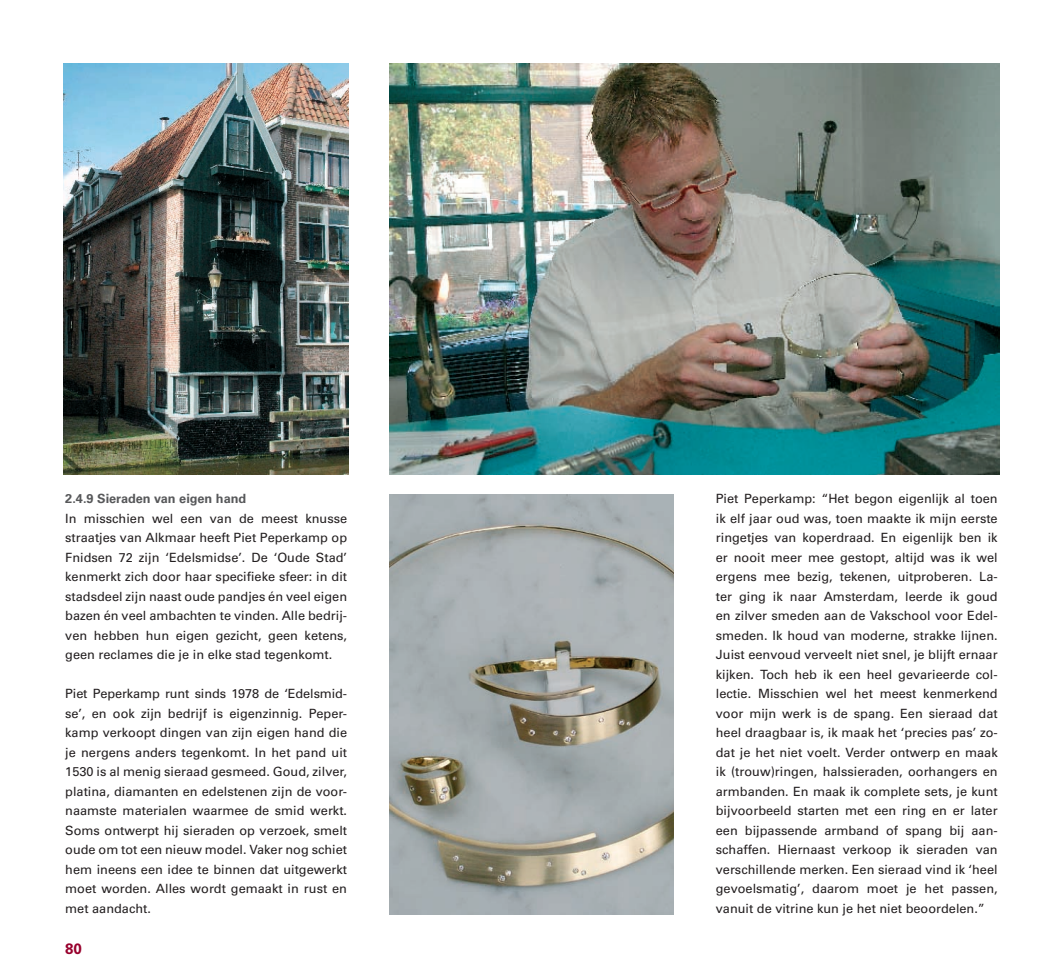
<style>
.page{position:relative;width:1063px;height:978px;background:#fff}
.page>*{position:absolute;margin:0;border:0;box-sizing:border-box;transform-origin:0 0}
.t1{font:700 15px "Univers";color:#98012d}
.t2{font:12.75px/19.5px "Univers";color:#231f20;text-align:justify}
.t3{font:700 12.75px "Univers";color:#57585a}
</style>
<div class="page">
<img style="left:389px;top:64px;width:610px;height:410px">
<img style="left:389px;top:494px;width:285px;height:420px">
<img style="left:64px;top:64px;width:285px;height:410px">
<p class="t3" style="left:65px;top:491px;width:183px">2.4.9 Sieraden van eigen hand</p>
<p class="t2" style="left:65px;top:508px;width:283px">In misschien wel een van de meest knusse straatjes van Alkmaar heeft Piet Peperkamp op Fnidsen 72 zijn ‘Edelsmidse’. De ‘Oude Stad’ kenmerkt zich door haar specifieke sfeer: in dit stadsdeel zijn naast oude pandjes én veel eigen bazen én veel ambachten te vinden. Alle bedrij&shy;ven hebben hun eigen gezicht, geen ketens, geen reclames die je in elke stad tegenkomt.</p>
<p class="t2" style="left:65px;top:684px;width:283px">Piet Peperkamp runt sinds 1978 de ‘Edelsmid&shy;se’, en ook zijn bedrijf is eigenzinnig. Peper&shy;kamp verkoopt dingen van zijn eigen hand die je nergens anders tegenkomt. In het pand uit 1530 is al menig sieraad gesmeed. Goud, zilver, platina, diamanten en edelstenen zijn de voor&shy;naamste materialen waarmee de smid werkt.<br>Soms ontwerpt hij sieraden op verzoek, smelt oude om tot een nieuw model. Vaker nog schiet hem ineens een idee te binnen dat uitgewerkt moet worden. Alles wordt gemaakt in rust en met aandacht.</p>
<p class="t1" style="left:65px;top:940px;width:18px">80</p>
<p class="t2" style="left:716px;top:489px;width:283px">Piet Peperkamp: “Het begon eigenlijk al toen ik elf jaar oud was, toen maakte ik mijn eerste ringetjes van koperdraad. En eigenlijk ben ik er nooit meer mee gestopt, altijd was ik wel ergens mee bezig, tekenen, uitproberen. La&shy;ter ging ik naar Amsterdam, leerde ik goud en zilver smeden aan de Vakschool voor Edel&shy;smeden. Ik houd van moderne, strakke lijnen.<br>Juist eenvoud verveelt niet snel, je blijft ernaar kijken. Toch heb ik een heel gevarieerde col&shy;lectie. Misschien wel het meest kenmerkend voor mijn werk is de spang. Een sieraad dat heel draagbaar is, ik maak het ‘precies pas’ zo&shy;dat je het niet voelt. Verder ontwerp en maak ik (trouw)ringen, halssieraden, oorhangers en armbanden. En maak ik complete sets, je kunt bijvoorbeeld starten met een ring en er later een bijpassende armband of spang bij aan&shy;schaffen. Hiernaast verkoop ik sieraden van verschillende merken. Een sieraad vind ik ‘heel gevoelsmatig’, daarom moet je het passen, vanuit de vitrine kun je het niet beoordelen.”</p>
</div>
